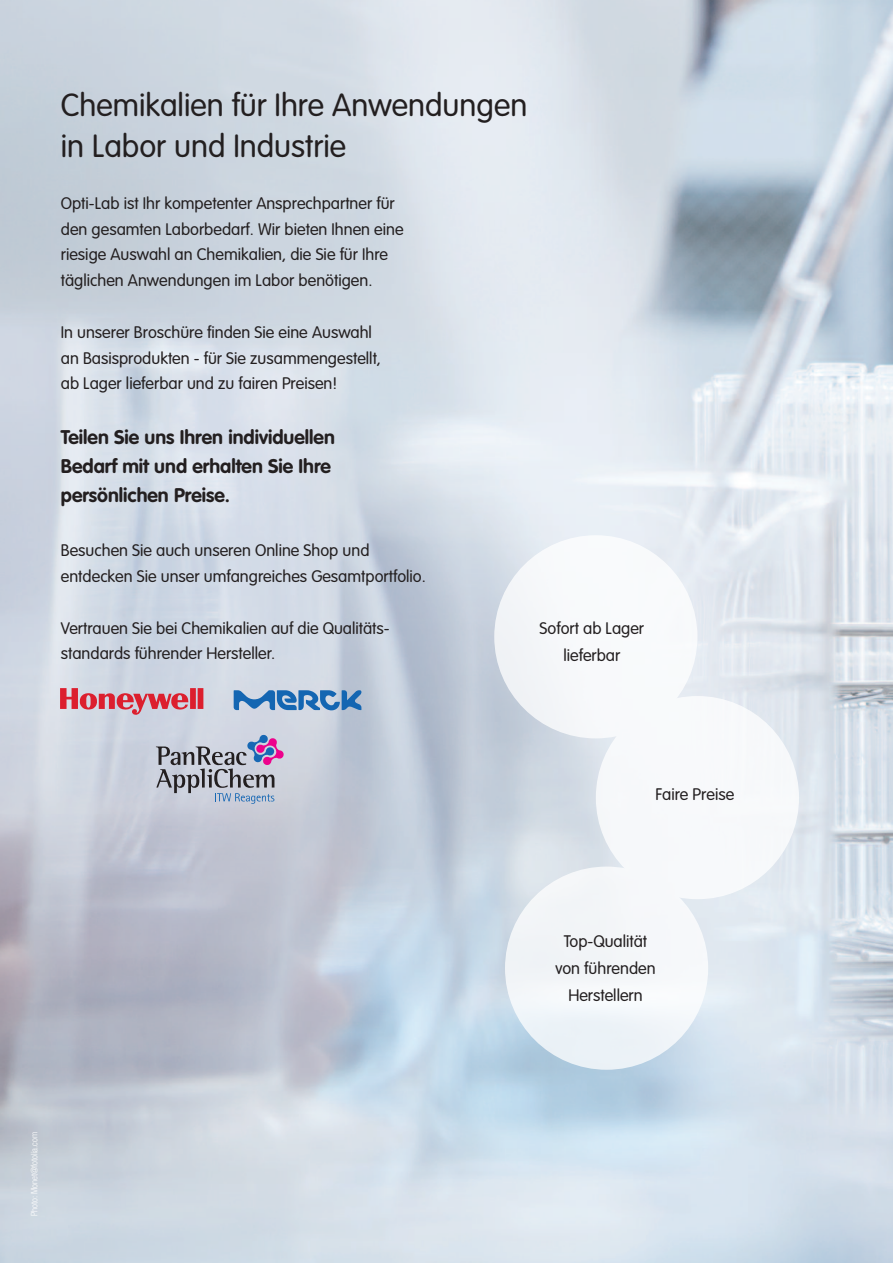
<style>
.page{position:relative;width:893px;height:1263px;background:#fff}
.page>*{position:absolute;margin:0;border:0;box-sizing:border-box;transform-origin:0 0}
.t1{font:300 31.5px/40.8px "VAG Rounded LT";color:#231f20}
.t2{font:700 19.5px/28.8px "VAG Rounded LT";color:#231f20}
.t3{font:300 16.5px/25.8px "VAG Rounded LT";color:#231f20}
.t4{font:300 condensed 9px "Helvetica Neue LT";color:#fff}
</style>
<div class="page">
<img style="left:0;top:0;width:893px;height:1263px">
<div style="left:494px;top:535px;width:203px;height:203px;background:#f8f9fb;border-radius:50%"></div>
<div style="left:596px;top:696px;width:203px;height:203px;background:#f7f9fb;border-radius:50%"></div>
<div style="left:505px;top:866px;width:203px;height:204px;background:#f3f6f8;border-radius:50%"></div>
<svg style="left:234px;top:690px;width:127px;height:20px;background:#6193c5"></svg>
<svg style="left:60px;top:688px;width:143px;height:27px;background:#d48a97"></svg>
<svg style="left:156px;top:735px;width:128px;height:69px;background:#ababbb"></svg>
<h1 class="t1" style="left:61px;top:87px;width:468px">Chemikalien für Ihre Anwendungen in Labor und Industrie</h1>
<p class="t3" style="left:61px;top:191px;width:344px">Opti-Lab ist Ihr kompetenter Ansprechpartner für den gesamten Laborbedarf. Wir bieten Ihnen eine riesige Auswahl an Chemikalien, die Sie für Ihre täglichen Anwendungen im Labor benötigen.</p>
<p class="t3" style="left:61px;top:320px;width:322px">In unserer Broschüre finden Sie eine Auswahl an Basisprodukten - für Sie zusammengestellt, ab Lager lieferbar und zu fairen Preisen!</p>
<p class="t2" style="left:61px;top:424px;width:276px">Teilen Sie uns Ihren individuellen<br>Bedarf mit und erhalten Sie Ihre persönlichen Preise.</p>
<p class="t3" style="left:61px;top:539px;width:367px">Besuchen Sie auch unseren Online Shop und entdecken Sie unser umfangreiches Gesamtportfolio.</p>
<p class="t3" style="left:61px;top:616px;width:330px">Vertrauen Sie bei Chemikalien auf die Qualitäts&shy;standards führender Hersteller.</p>
<p class="t3" style="left:540px;top:616px;width:106px;line-height:27px;text-align:center">Sofort ab Lager lieferbar</p>
<p class="t3" style="left:655px;top:782px;width:80px">Faire Preise</p>
<p class="t4" style="left:31px;top:1216px;width:86px;rotate:-90deg">Photo: Monet@fotolia.com</p>
<p class="t3" style="left:555px;top:929px;width:102px;line-height:27px;text-align:center">Top-Qualität von führenden<br>Herstellern</p>
</div>
